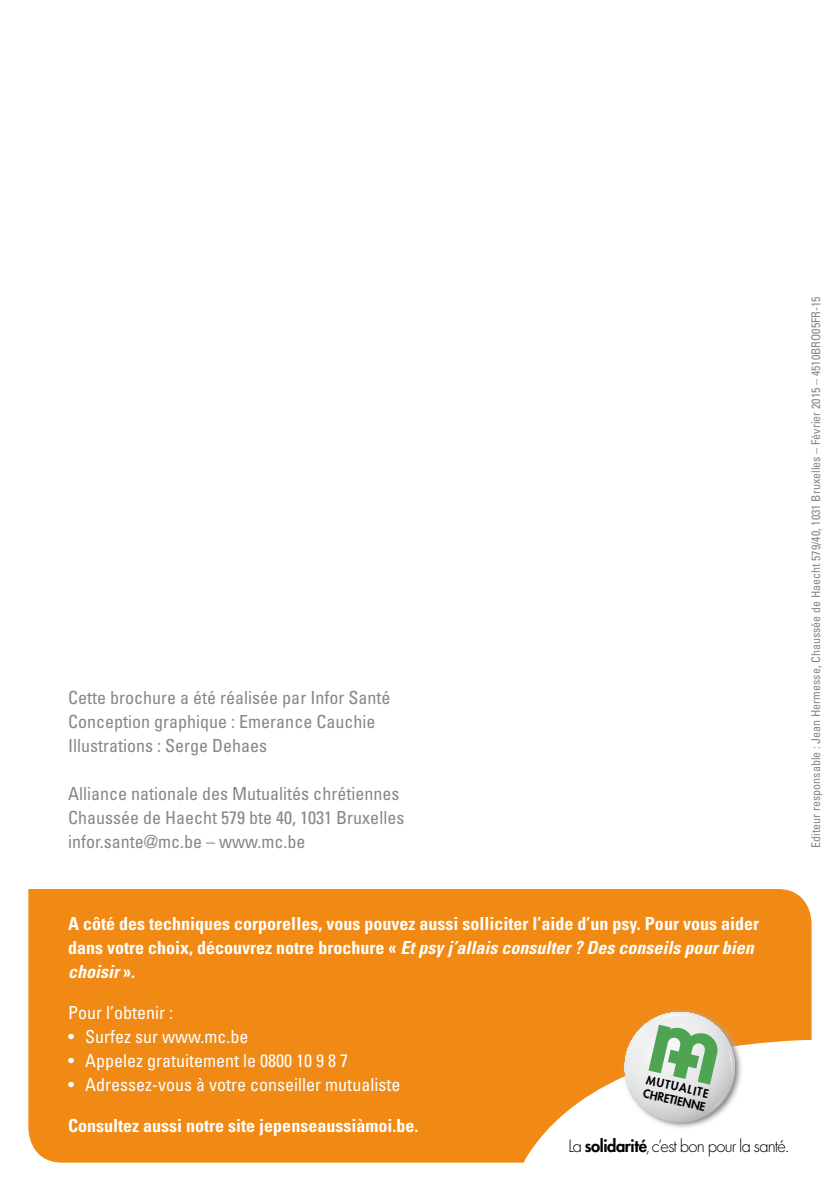
<style>
.page{position:relative;width:840px;height:1191px;background:#fff}
.page>*{position:absolute;margin:0;border:0;box-sizing:border-box;transform-origin:0 0}
.t1{font:700 condensed 18px/24px "Univers LT Std";color:#fff}
.t2{font:condensed 18px/24px "Univers LT Std";color:#868789}
.t3{font:condensed 18px "Univers LT Std";color:#fff}
.t4{font:300 16.4px "Futura Std";letter-spacing:-.045em;color:#000}
.t5{font:condensed 12px "Univers LT Std";color:#868789}
.t6{font:800 11.6px/13.8px "Futura Std";color:#000}
.s1{font-style:italic}
.s2{font-weight:800}
</style>
<div class="page">
<div style="left:28px;top:889px;width:783px;height:273px;background:#f08a15"></div>
<svg style="left:484px;top:1033px;width:328px;height:130px"></svg>
<div style="left:617px;top:1003px;width:130px;height:41px;background:#f18a17"></div>
<img style="left:617px;top:1044px;width:130px;height:89px">
<svg style="left:624px;top:1012px;width:110px;height:110px"></svg>
<p class="t2" style="left:68px;top:685px;width:323px">Cette brochure a été réalisée par Infor Santé<br>Conception graphique : Emerance Cauchie<br>Illustrations : Serge Dehaes</p>
<p class="t2" style="left:68px;top:781px;width:337px">Alliance nationale des Mutualités chrétiennes<br>Chaussée de Haecht 579 bte 40, 1031 Bruxelles infor.sante@mc.be – www.mc.be</p>
<p class="t5" style="left:808px;top:847px;width:553px;rotate:-90deg">Editeur responsable : Jean Hermesse, Chaussée de Haecht 579/40, 1031 Bruxelles – Février 2015 – 4510BRO05FR-15</p>
<p class="t1" style="left:68px;top:911px;width:692px">A côté des techniques corporelles, vous pouvez aussi solliciter l’aide d’un psy. Pour vous aider dans votre choix, découvrez notre brochure « <span class="s1">Et psy j’allais consulter ? Des conseils pour bien choisir</span> ».</p>
<p class="t3" style="left:68px;top:1001px;width:106px">Pour l’obtenir :</p>
<p class="t3" style="left:68px;top:1025px;width:182px">• Surfez sur www.mc.be</p>
<p class="t3" style="left:68px;top:1049px;width:281px">• Appelez gratuitement le 0800 10 9 8 7</p>
<p class="t3" style="left:68px;top:1073px;width:333px">• Adressez-vous à votre conseiller mutualiste</p>
<p class="t1" style="left:68px;top:1113px;width:351px">Consultez aussi notre site jepenseaussiàmoi.be.</p>
<p class="t6" style="left:647px;top:1072px;width:65px;rotate:13deg">MUTUALITE<br>CHRETIENNE</p>
<p class="t4" style="left:568px;top:1135px;width:223px">La <span class="s2">solidarité</span>,c’est bon pour la santé.</p>
</div>
